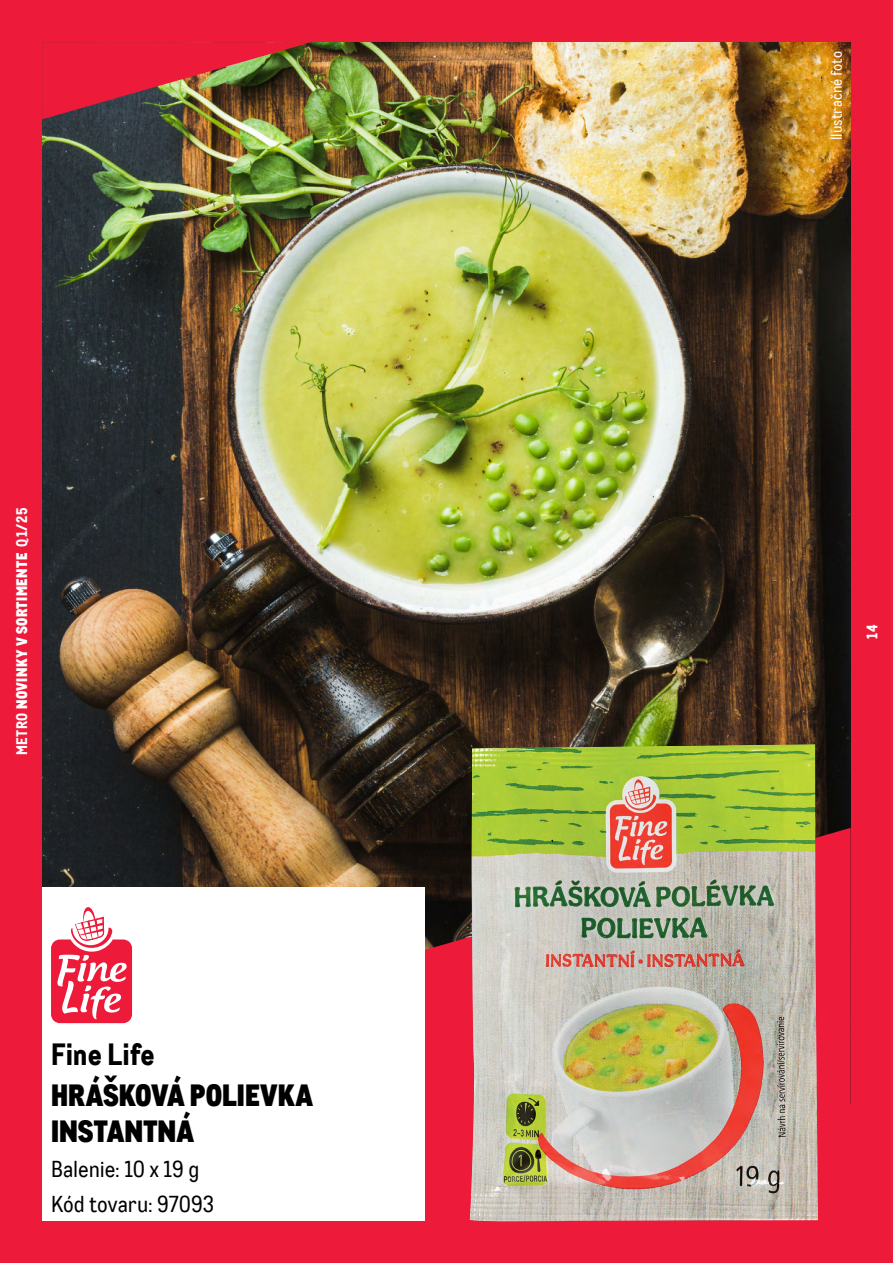
<style>
.page{position:relative;width:893px;height:1263px;background:#ed1a39}
.page>*{position:absolute;margin:0;border:0;box-sizing:border-box;transform-origin:0 0}
.t1{font:900 30px/36px "CA Metro";color:#000}
.t2{font:800 30px "CA Metro";letter-spacing:-.005em;color:#000}
.t3{font:22.5px/34.8px "CA Metro";letter-spacing:-.005em;color:#000}
.t4{font:900 15px "CA Metro";letter-spacing:.03em;color:#fff}
.t5{font:15px "CA Metro";letter-spacing:.005em;color:#fff}
.t6{font:800 15px "CA Metro";color:#fff}
.s1{font-weight:800}
</style>
<div class="page">
<img style="left:43px;top:43px;width:807px;height:785px">
<svg style="left:42px;top:828px;width:809px;height:393px"></svg>
<img style="left:42px;top:42px;width:270px;height:77px">
<img style="left:468px;top:744px;width:350px;height:478px">
<div style="left:43px;top:887px;width:382px;height:333px;background:#fff"></div>
<svg style="left:51px;top:907px;width:81px;height:116px"></svg>
<p class="t4" style="left:9px;top:755px;width:249px;rotate:-90deg"><span class="s1">METRO</span> NOVINKY V SORTIMENTE <span class="s1">Q1/25</span></p>
<h1 class="t2" style="left:51px;top:1029px;width:105px">Fine Life</h1>
<h1 class="t1" style="left:51px;top:1075px;width:264px">HRÁŠKOVÁ POLIEVKA<br>INSTANTNÁ</h1>
<p class="t3" style="left:51px;top:1151px;width:165px">Balenie: 10 x 19 g<br>Kód tovaru: 97093</p>
<p class="t5" style="left:826px;top:140px;width:91px;rotate:-90deg">Ilustračné foto</p>
<p class="t6" style="left:860px;top:638px;width:16px;rotate:-90deg">14</p>
</div>
